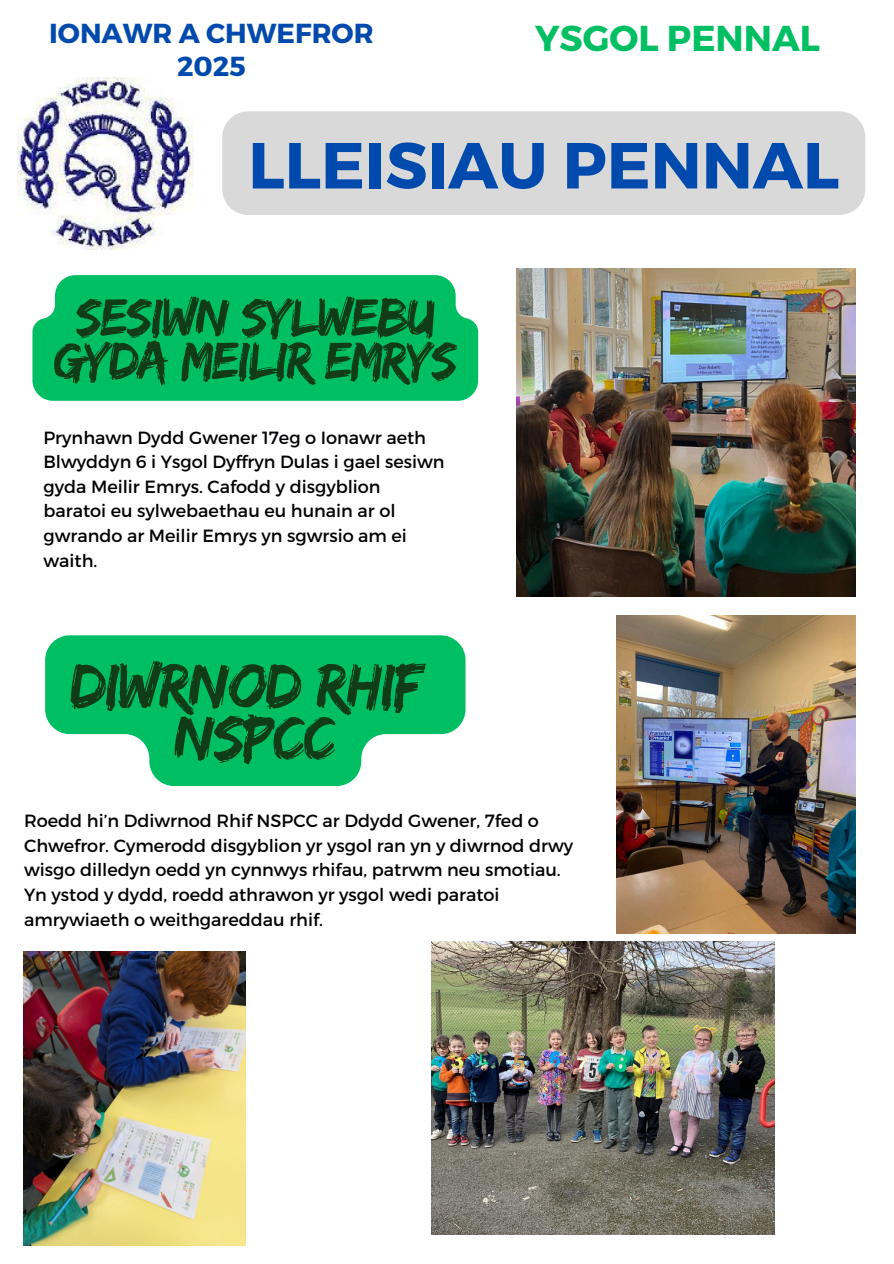
<style>
.page{position:relative;width:894px;height:1264px;background:#fff}
.page>*{position:absolute;margin:0;border:0;box-sizing:border-box;transform-origin:0 0}
.t1{font:65.1px/51.9px "Edo";letter-spacing:-.03em;color:#103d16;text-align:center}
.t2{font:700 64.95px "Montserrat";color:#004aad}
.t3{font:54.3px/43.3px "Edo";letter-spacing:-.03em;color:#103d16;text-align:center}
.t4{font:700 36px "Montserrat";color:#00bf63}
.t5{font:700 27.45px "Montserrat";color:#004aad}
.t6{font:17.7px/24.6px "Montserrat";color:#010004}
</style>
<div class="page">
<img style="left:17px;top:78px;width:177px;height:172px">
<img style="left:516px;top:269px;width:339px;height:327px">
<img style="left:616px;top:615px;width:238px;height:318px">
<img style="left:24px;top:951px;width:221px;height:294px">
<img style="left:431px;top:941px;width:343px;height:293px">
<div style="left:32px;top:275px;width:446px;height:126px;background:#00bf63"></div>
<div style="left:222px;top:111px;width:643px;height:104px;background:#d9d9d9"></div>
<svg style="left:45px;top:635px;width:420px;height:151px;fill:#00bf63"></svg>
<h4 class="t5" style="left:49px;top:16px;width:326px">IONAWR A CHWEFROR</h4>
<h5 class="t4" style="left:535px;top:15px;width:286px">YSGOL PENNAL</h5>
<h4 class="t5" style="left:177px;top:48px;width:70px">2025</h4>
<h3 class="t2" style="left:248px;top:123px;width:592px">LLEISIAU PENNAL</h3>
<p class="t3" style="left:53px;top:294px;width:405px">SESIWN SYLWEBU<br>GYDA MEILIR EMRYS</p>
<h1 class="t6" style="left:43px;top:424px;width:402px">Prynhawn Dydd Gwener 17eg o Ionawr aeth Blwyddyn 6 i Ysgol Dyffryn Dulas i gael sesiwn gyda Meilir Emrys. Cafodd y disgyblion baratoi eu sylwebaethau eu hunain ar ol gwrando ar Meilir Emrys yn sgwrsio am ei waith.</h1>
<p class="t1" style="left:70px;top:658px;width:355px">DIWRNOD RHIF<br>NSPCC</p>
<p class="t6" style="left:24px;top:807px;width:550px">Roedd hi’n Ddiwrnod Rhif NSPCC ar Ddydd Gwener, 7fed o Chwefror. Cymerodd disgyblion yr ysgol ran yn y diwrnod drwy wisgo dilledyn oedd yn cynnwys rhifau, patrwm neu smotiau.<br>Yn ystod y dydd, roedd athrawon yr ysgol wedi paratoi amrywiaeth o weithgareddau rhif.</p>
</div>
